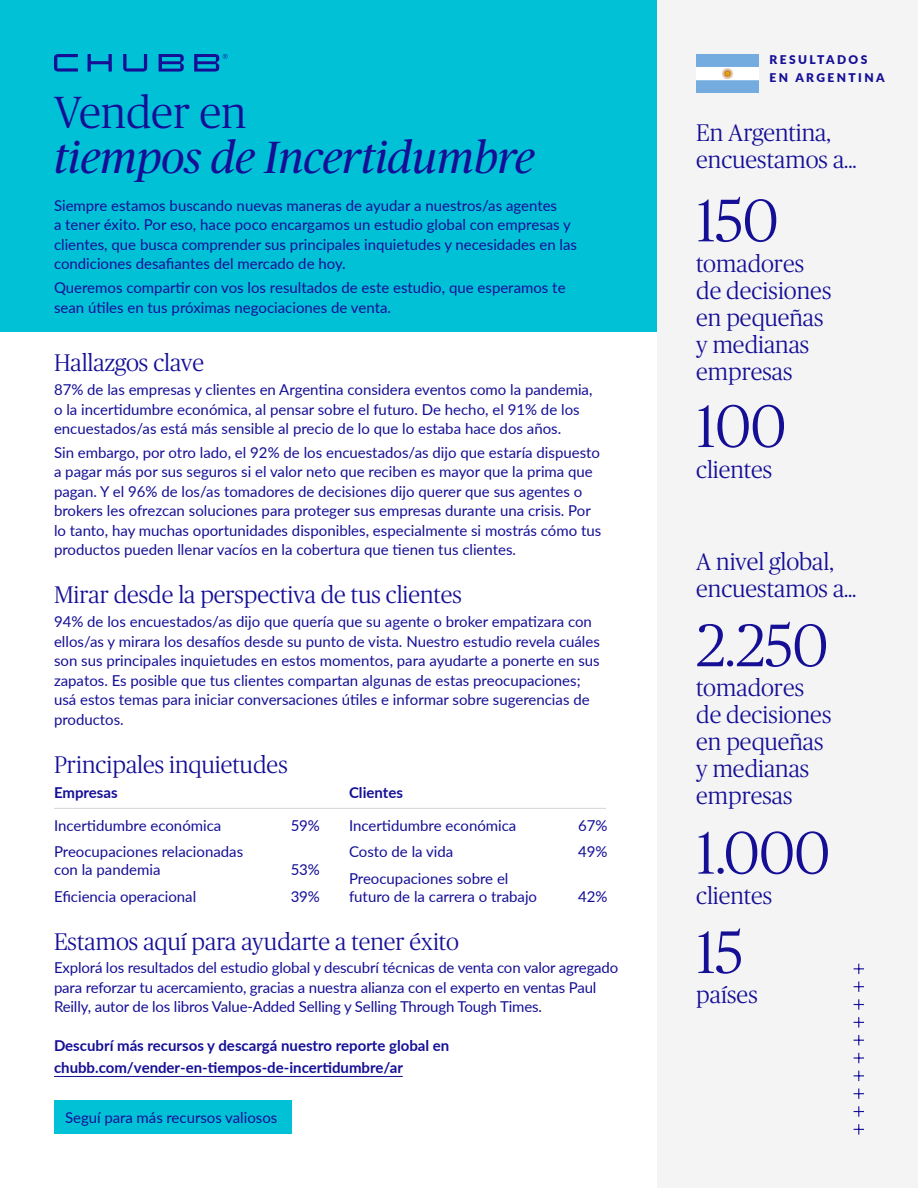
<style>
.page{position:relative;width:918px;height:1188px;background:#fff}
.page>*{position:absolute;margin:0;border:0;box-sizing:border-box;transform-origin:0 0}
.t1{font:300 60px "Chubb Publico";color:#150f96}
.t2{font:italic 45px "Chubb Publico";color:#150f96}
.t3{font:300 45px "Chubb Publico";color:#150f96}
.t4{font:300 24px/27px "Chubb Publico";color:#150f96}
.t5{font:15px/19.5px "Lato";color:#150f96}
.t6{font:700 15px/22.5px "Lato";color:#150f96}
.t7{font:900 12px/18px "Lato";letter-spacing:.2em;color:#150f96}
</style>
<div class="page">
<div style="left:0;top:0;width:918px;height:332px;background:#01c1d6"></div>
<div style="left:657px;top:0;width:261px;height:1188px;background:#f4f4f4"></div>
<hr style="left:54px;top:1076px;width:349px;height:1px;background:#150f96">
<div style="left:54px;top:1101px;width:238px;height:33px;background:#01c1d6"></div>
<svg style="left:54px;top:54px;width:173px;height:18px"></svg>
<svg style="left:854px;top:964px;width:10px;height:10px"></svg>
<svg style="left:854px;top:999px;width:10px;height:11px"></svg>
<svg style="left:854px;top:1035px;width:10px;height:10px"></svg>
<svg style="left:854px;top:1071px;width:10px;height:10px"></svg>
<svg style="left:854px;top:1106px;width:10px;height:11px"></svg>
<svg style="left:854px;top:981px;width:10px;height:11px"></svg>
<svg style="left:854px;top:1017px;width:10px;height:11px"></svg>
<svg style="left:854px;top:1053px;width:10px;height:10px"></svg>
<svg style="left:854px;top:1088px;width:10px;height:11px"></svg>
<svg style="left:854px;top:1124px;width:10px;height:11px"></svg>
<hr style="left:54px;top:808px;width:552px;height:1px;background:#d7d7d7">
<img style="left:696px;top:54px;width:63px;height:39px">
<h2 class="t3" style="left:54px;top:82px;width:194px">Vender en</h2>
<h2 class="t2" style="left:54px;top:126px;width:482px">tiempos de Incertidumbre</h2>
<p class="t5" style="left:54px;top:195px;width:525px">Siempre estamos buscando nuevas maneras de ayudar a nuestros/as agentes<br>a tener éxito. Por eso, hace poco encargamos un estudio global con empresas y clientes, que busca comprender sus principales inquietudes y necesidades en las condiciones desafiantes del mercado de hoy.</p>
<p class="t5" style="left:54px;top:277px;width:513px">Queremos compartir con vos los resultados de este estudio, que esperamos te sean útiles en tus próximas negociaciones de venta.</p>
<h3 class="t4" style="left:54px;top:348px;width:152px">Hallazgos clave</h3>
<p class="t5" style="left:54px;top:379px;width:540px">87% de las empresas y clientes en Argentina considera eventos como la pandemia, o la incertidumbre económica, al pensar sobre el futuro. De hecho, el 91% de los encuestados/as está más sensible al precio de lo que lo estaba hace dos años.</p>
<p class="t5" style="left:54px;top:442px;width:549px">Sin embargo, por otro lado, el 92% de los encuestados/as dijo que estaría dispuesto a pagar más por sus seguros si el valor neto que reciben es mayor que la prima que pagan. Y el 96% de los/as tomadores de decisiones dijo querer que sus agentes o brokers les ofrezcan soluciones para proteger sus empresas durante una crisis. Por lo tanto, hay muchas oportunidades disponibles, especialmente si mostrás cómo tus productos pueden llenar vacíos en la cobertura que tienen tus clientes.</p>
<h3 class="t4" style="left:54px;top:580px;width:410px">Mirar desde la perspectiva de tus clientes</h3>
<p class="t5" style="left:54px;top:611px;width:547px">94% de los encuestados/as dijo que quería que su agente o broker empatizara con ellos/as y mirara los desafíos desde su punto de vista. Nuestro estudio revela cuáles son sus principales inquietudes en estos momentos, para ayudarte a ponerte en sus zapatos. Es posible que tus clientes compartan algunas de estas preocupaciones; usá estos temas para iniciar conversaciones útiles e informar sobre sugerencias de productos.</p>
<h3 class="t4" style="left:54px;top:749px;width:235px">Principales inquietudes</h3>
<p class="t6" style="left:54px;top:780px;width:65px">Empresas</p>
<p class="t5" style="left:54px;top:811px;width:191px;line-height:26.5px">Incertidumbre económica<br>Preocupaciones relacionadas</p>
<p class="t5" style="left:54px;top:856px;width:144px;line-height:26.5px">con la pandemia<br>Eficiencia operacional</p>
<p class="t5" style="left:291px;top:815px;width:31px">59%</p>
<p class="t5" style="left:291px;top:856px;width:31px;line-height:26.5px">53%<br>39%</p>
<p class="t6" style="left:349px;top:780px;width:55px">Clientes</p>
<p class="t5" style="left:349px;top:811px;width:169px;line-height:26.5px">Incertidumbre económica<br>Costo de la vida<br>Preocupaciones sobre el</p>
<p class="t5" style="left:349px;top:886px;width:190px">futuro de la carrera o trabajo</p>
<p class="t5" style="left:578px;top:811px;width:31px;line-height:26.5px">67%<br>49%</p>
<p class="t5" style="left:578px;top:886px;width:31px">42%</p>
<h3 class="t4" style="left:54px;top:926px;width:406px">Estamos aquí para ayudarte a tener éxito</h3>
<p class="t5" style="left:54px;top:958px;width:566px">Explorá los resultados del estudio global y descubrí técnicas de venta con valor agregado para reforzar tu acercamiento, gracias a nuestra alianza con el experto en ventas Paul<br>Reilly, autor de los libros Value-Added Selling y Selling Through Tough Times.</p>
<p class="t6" style="left:54px;top:1033px;width:397px">Descubrí más recursos y descargá nuestro reporte global en chubb.com/vender-en-tiempos-de-incertidumbre/ar</p>
<p class="t5" style="left:65px;top:1107px;width:214px">Seguí para más recursos valiosos</p>
<p class="t7" style="left:770px;top:50px;width:116px">RESULTADOS<br>EN ARGENTINA</p>
<h3 class="t4" style="left:696px;top:117px;width:162px">En Argentina, encuestamos a...</h3>
<h1 class="t1" style="left:696px;top:180px;width:84px">150</h1>
<h3 class="t4" style="left:696px;top:249px;width:137px">tomadores de decisiones en pequeñas y medianas empresas</h3>
<h1 class="t1" style="left:696px;top:385px;width:91px">100</h1>
<h3 class="t4" style="left:696px;top:455px;width:78px">clientes</h3>
<h3 class="t4" style="left:696px;top:546px;width:162px">A nivel global, encuestamos a…</h3>
<h1 class="t1" style="left:696px;top:605px;width:133px">2.250</h1>
<h3 class="t4" style="left:696px;top:673px;width:137px">tomadores de decisiones en pequeñas y medianas empresas</h3>
<h1 class="t1" style="left:696px;top:812px;width:135px">1.000</h1>
<h3 class="t4" style="left:696px;top:880px;width:78px">clientes</h3>
<h1 class="t1" style="left:696px;top:911px;width:48px">15</h1>
<h3 class="t4" style="left:696px;top:980px;width:63px">países</h3>
</div>
